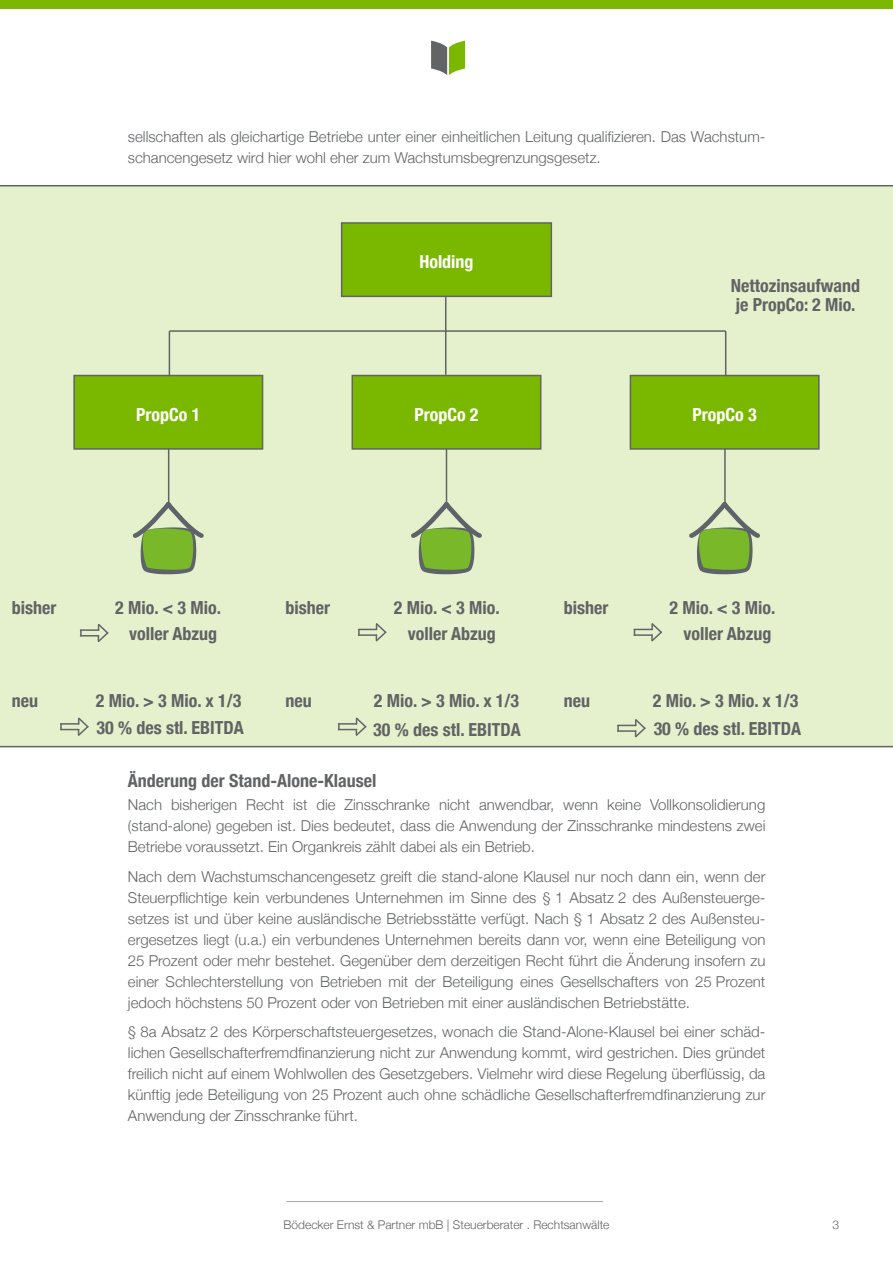
<style>
.page{position:relative;width:893px;height:1263px;background:#fff}
.page>*{position:absolute;margin:0;border:0;box-sizing:border-box;transform-origin:0 0}
.t1{font:700 condensed 18px/19.5px "Helvetica Neue";color:#616365}
.t2{font:700 condensed 18px "Helvetica Neue";color:#fff}
.t3{font:300 15px/21px "Helvetica Neue";color:#616365;text-align:justify}
.t4{font:300 12px "Helvetica Neue";color:#616365}
</style>
<div class="page">
<div style="left:0;top:0;width:893px;height:9px;background:#7ab800"></div>
<hr style="left:286px;top:1201px;width:317px;height:1px;background:#a9a5a5">
<svg style="left:431px;top:41px;width:34px;height:34px"></svg>
<div style="left:0;top:185px;width:893px;height:562px;background:#e4f1cc"></div>
<div style="left:342px;top:223px;width:209px;height:73px;background:#7ab800"></div>
<div style="left:341px;top:222px;width:211px;height:75px;border:2px solid #616365"></div>
<div style="left:74px;top:375px;width:189px;height:74px;background:#7ab800"></div>
<div style="left:73px;top:375px;width:190px;height:75px;border:2px solid #616365"></div>
<div style="left:352px;top:375px;width:189px;height:74px;background:#7ab800"></div>
<div style="left:351px;top:375px;width:190px;height:75px;border:2px solid #616365"></div>
<div style="left:630px;top:375px;width:189px;height:74px;background:#7ab800"></div>
<div style="left:630px;top:375px;width:190px;height:75px;border:2px solid #616365"></div>
<svg style="left:132px;top:501px;width:72px;height:73px;background:#a5c37f"></svg>
<svg style="left:410px;top:501px;width:73px;height:73px;background:#a6c480"></svg>
<svg style="left:688px;top:501px;width:73px;height:73px;background:#a6c480"></svg>
<hr style="left:445px;top:297px;width:1px;height:78px;background:#616365">
<hr style="left:168px;top:448px;width:1px;height:56px;background:#616365">
<hr style="left:446px;top:448px;width:1px;height:56px;background:#616365">
<hr style="left:724px;top:448px;width:2px;height:56px;background:#616365">
<hr style="left:169px;top:330px;width:557px;height:2px;background:#616365">
<hr style="left:725px;top:331px;width:1px;height:45px;background:#616365">
<hr style="left:169px;top:331px;width:1px;height:45px;background:#616365">
<svg style="left:80px;top:622px;width:30px;height:21px"></svg>
<svg style="left:60px;top:716px;width:30px;height:21px"></svg>
<svg style="left:338px;top:716px;width:30px;height:21px"></svg>
<svg style="left:617px;top:718px;width:30px;height:21px"></svg>
<svg style="left:358px;top:622px;width:30px;height:21px"></svg>
<svg style="left:634px;top:622px;width:29px;height:21px"></svg>
<p class="t3" style="left:128px;top:125px;width:639px">sellschaften als gleichartige Betriebe unter einer einheitlichen Leitung qualifizieren. Das Wachstum&shy;schancengesetz wird hier wohl eher zum Wachstumsbegrenzungsgesetz.</p>
<p class="t2" style="left:419px;top:247px;width:56px">Holding</p>
<p class="t1" style="left:731px;top:274px;width:131px">Nettozinsaufwand je PropCo: 2 Mio.</p>
<p class="t2" style="left:136px;top:399px;width:66px">PropCo 1</p>
<p class="t2" style="left:414px;top:399px;width:66px">PropCo 2</p>
<p class="t2" style="left:692px;top:399px;width:66px">PropCo 3</p>
<p class="t1" style="left:12px;top:596px;width:46px">bisher</p>
<p class="t1" style="left:394px;top:596px;width:107px">2 Mio. &lt; 3 Mio.</p>
<p class="t1" style="left:669px;top:596px;width:107px">2 Mio. &lt; 3 Mio.</p>
<p class="t1" style="left:129px;top:623px;width:89px">voller Abzug</p>
<p class="t1" style="left:115px;top:596px;width:107px">2 Mio. &lt; 3 Mio.</p>
<p class="t1" style="left:286px;top:596px;width:46px">bisher</p>
<p class="t1" style="left:564px;top:596px;width:46px">bisher</p>
<p class="t1" style="left:408px;top:622px;width:89px">voller Abzug</p>
<p class="t1" style="left:683px;top:622px;width:89px">voller Abzug</p>
<p class="t1" style="left:96px;top:690px;width:147px">2 Mio. &gt; 3 Mio. x 1/3</p>
<p class="t1" style="left:374px;top:690px;width:147px">2 Mio. &gt; 3 Mio. x 1/3</p>
<p class="t1" style="left:653px;top:690px;width:147px">2 Mio. &gt; 3 Mio. x 1/3</p>
<p class="t1" style="left:12px;top:690px;width:28px">neu</p>
<p class="t1" style="left:286px;top:690px;width:28px">neu</p>
<p class="t1" style="left:564px;top:690px;width:28px">neu</p>
<p class="t1" style="left:96px;top:716px;width:149px">30 % des stl. EBITDA</p>
<p class="t1" style="left:373px;top:718px;width:149px">30 % des stl. EBITDA</p>
<p class="t1" style="left:654px;top:717px;width:149px">30 % des stl. EBITDA</p>
<p class="t1" style="left:128px;top:770px;width:250px">Änderung der Stand-Alone-Klausel</p>
<p class="t3" style="left:128px;top:793px;width:639px">Nach bisherigen Recht ist die Zinsschranke nicht anwendbar, wenn keine Vollkonsolidierung (stand-alone) gegeben ist. Dies bedeutet, dass die Anwendung der Zinsschranke mindestens zwei Betriebe voraussetzt. Ein Organkreis zählt dabei als ein Betrieb.</p>
<p class="t3" style="left:128px;top:865px;width:639px">Nach dem Wachstumschancengesetz greift die stand-alone Klausel nur noch dann ein, wenn der Steuerpflichtige kein verbundenes Unternehmen im Sinne des § 1 Absatz 2 des Außensteuerge&shy;setzes ist und über keine ausländische Betriebsstätte verfügt. Nach § 1 Absatz 2 des Außensteu&shy;ergesetzes liegt (u.a.) ein verbundenes Unternehmen bereits dann vor, wenn eine Beteiligung von 25 Prozent oder mehr bestehet. Gegenüber dem derzeitigen Recht führt die Änderung insofern zu einer Schlechterstellung von Betrieben mit der Beteiligung eines Gesellschafters von 25 Prozent jedoch höchstens 50 Prozent oder von Betrieben mit einer ausländischen Betriebstätte.</p>
<p class="t3" style="left:128px;top:1020px;width:639px">§ 8a Absatz 2 des Körperschaftsteuergesetzes, wonach die Stand-Alone-Klausel bei einer schäd&shy;lichen Gesellschafterfremdfinanzierung nicht zur Anwendung kommt, wird gestrichen. Dies gründet freilich nicht auf einem Wohlwollen des Gesetzgebers. Vielmehr wird diese Regelung überflüssig, da künftig jede Beteiligung von 25 Prozent auch ohne schädliche Gesellschafterfremdfinanzierung zur Anwendung der Zinsschranke führt.</p>
<p class="t4" style="left:284px;top:1215px;width:327px">Bödecker Ernst &amp; Partner mbB | Steuerberater . Rechtsanwälte</p>
<p class="t4" style="left:832px;top:1215px;width:8px">3</p>
</div>
